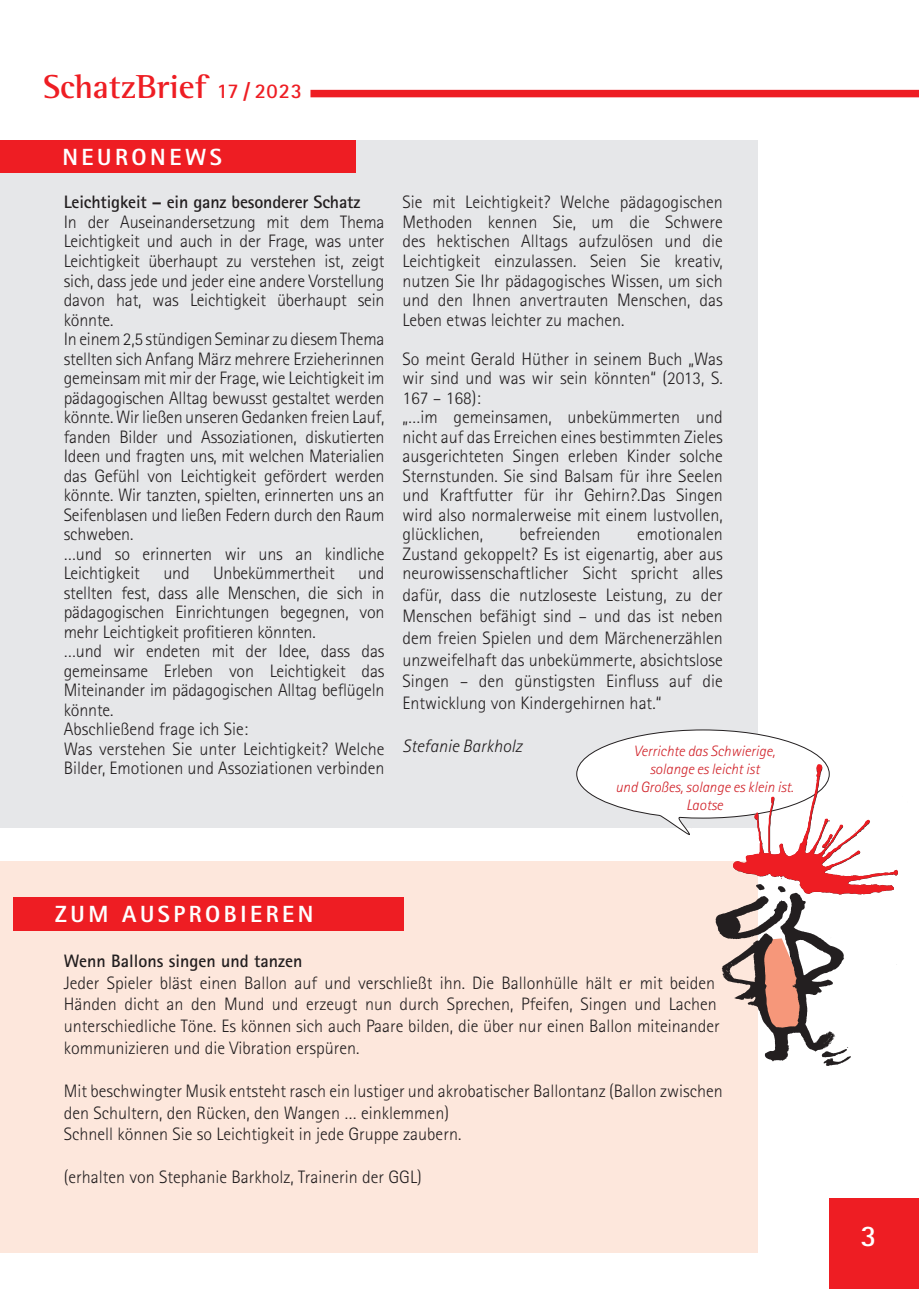
<style>
.page{position:relative;width:919px;height:1289px;background:#fff}
.page>*{position:absolute;margin:0;border:0;box-sizing:border-box;transform-origin:0 0}
.t1{font:700 34.05px "Rotis Semi Serif Std";color:#ee1d23}
.t2{font:700 30px "Rotis Sans Serif Std";color:#fff}
.t3{font:800 23.4px "Rotis Sans Serif Std";letter-spacing:.15em;color:#fff}
.t4{font:300 18px/19.5px "Rotis Sans Serif Std";color:#231f20;text-align:justify}
.t5{font:700 18px "Rotis Sans Serif Std";letter-spacing:-.01em;color:#231f20}
.t6{font:italic 300 18px "Rotis Sans Serif Std";color:#231f20}
.t7{font:italic 300 15px/18px "Rotis Sans Serif Std";color:#d1232a;text-align:center}
.s1{font-family:"Rotis Sans Serif Std";font-size:21px}
</style>
<div class="page">
<div style="left:0;top:861px;width:757px;height:391px;background:#fde7dc"></div>
<div style="left:310px;top:90px;width:608px;height:7px;background:#ee1d23"></div>
<div style="left:829px;top:1198px;width:89px;height:90px;background:#ee1d23"></div>
<div style="left:0;top:140px;width:757px;height:687px;background:#e6e7e9"></div>
<div style="left:0;top:140px;width:355px;height:33px;background:#ee1d23"></div>
<svg style="left:576px;top:729px;width:247px;height:106px"></svg>
<img style="left:715px;top:895px;width:182px;height:184px">
<img style="left:690px;top:759px;width:208px;height:136px">
<div style="left:13px;top:897px;width:390px;height:33px;background:#ee1d23"></div>
<p class="t1" style="left:43px;top:66px;width:260px">SchatzBrief <span class="s1">17 / 2023</span></p>
<p class="t3" style="left:62px;top:142px;width:161px">NEURONEWS</p>
<p class="t5" style="left:64px;top:191px;width:298px">Leichtigkeit – ein ganz besonderer Schatz</p>
<p class="t4" style="left:64px;top:212px;width:322px">In der Auseinandersetzung mit dem Thema Leichtigkeit und auch in der Frage, was unter Leichtigkeit überhaupt zu verstehen ist, zeigt sich, dass jede und jeder eine andere Vorstellung davon hat, was Leichtigkeit überhaupt sein könnte.</p>
<p class="t4" style="left:64px;top:329px;width:322px">In einem 2,5 stündigen Seminar zu diesem Thema stellten sich Anfang März mehrere Erzieherinnen gemeinsam mit mir der Frage, wie Leichtigkeit im pädagogischen Alltag bewusst gestaltet werden könnte. Wir ließen unseren Gedanken freien Lauf, fanden Bilder und Assoziationen, diskutierten Ideen und fragten uns, mit welchen Materialien das Gefühl von Leichtigkeit gefördert werden könnte. Wir tanzten, spielten, erinnerten uns an Seifenblasen und ließen Federn durch den Raum schweben.</p>
<p class="t4" style="left:64px;top:544px;width:322px">…und so erinnerten wir uns an kindliche<br>Leichtigkeit</p>
<p class="t4" style="left:64px;top:563px;width:322px;text-indent:294px">und stellten fest, dass alle Menschen, die sich in pädagogischen Einrichtungen begegnen, von mehr Leichtigkeit profitieren könnten.</p>
<p class="t4" style="left:64px;top:641px;width:322px">…und wir endeten mit der Idee, dass das gemeinsame Erleben von Leichtigkeit das Miteinander im pädagogischen Alltag beflügeln könnte.</p>
<p class="t4" style="left:64px;top:719px;width:186px">Abschließend frage ich Sie:</p>
<p class="t4" style="left:64px;top:739px;width:322px">Was verstehen Sie unter Leichtigkeit? Welche<br>Bilder, Emotionen und Assoziationen verbinden</p>
<p class="t4" style="left:163px;top:563px;width:28px">und</p>
<p class="t4" style="left:213px;top:563px;width:123px">Unbekümmertheit</p>
<p class="t4" style="left:402px;top:193px;width:322px">Sie mit Leichtigkeit? Welche pädagogischen Methoden kennen Sie, um die Schwere des hektischen Alltags aufzulösen und die Leichtigkeit einzulassen. Seien Sie kreativ, nutzen Sie Ihr pädagogisches Wissen, um sich und den Ihnen anvertrauten Menschen, das Leben etwas leichter zu machen.</p>
<p class="t4" style="left:402px;top:349px;width:322px">So meint Gerald Hüther in seinem Buch „Was wir sind und was wir sein könnten“ (2013, S.<br>167 – 168):</p>
<p class="t4" style="left:402px;top:407px;width:322px">„…im gemeinsamen, unbekümmerten und nicht auf das Erreichen eines bestimmten Zieles ausgerichteten Singen erleben Kinder solche Sternstunden. Sie sind Balsam für ihre Seelen und Kraftfutter für ihr Gehirn?.Das Singen wird also normalerweise mit einem lustvollen, glücklichen,</p>
<p class="t4" style="left:519px;top:524px;width:82px">befreienden</p>
<p class="t4" style="left:402px;top:524px;width:322px;text-indent:234px">emotionalen Zustand gekoppelt? Es ist eigenartig, aber aus neurowissenschaftlicher Sicht spricht alles</p>
<p class="t4" style="left:402px;top:584px;width:322px;line-height:21.6px">dafür, dass die nutzloseste Leistung, zu der Menschen befähigt sind – und das ist neben dem freien Spielen und dem Märchenerzählen unzweifelhaft das unbekümmerte, absichtslose Singen – den günstigsten Einfluss auf die Entwicklung von Kindergehirnen hat.“</p>
<p class="t6" style="left:402px;top:735px;width:121px">Stefanie Barkholz</p>
<p class="t7" style="left:633px;top:742px;width:143px">Verrichte das Schwierige, solange es leicht ist</p>
<p class="t7" style="left:615px;top:778px;width:180px">und Großes, solange es klein ist.</p>
<p class="t7" style="left:686px;top:796px;width:38px">Laotse</p>
<p class="t3" style="left:55px;top:899px;width:260px">ZUM AUSPROBIEREN</p>
<p class="t5" style="left:64px;top:949px;width:240px">Wenn Ballons singen und tanzen</p>
<p class="t4" style="left:64px;top:972px;width:657px;line-height:21.6px;text-align:left">Jeder Spieler bläst einen Ballon auf und verschließt ihn. Die Ballonhülle hält er mit beiden Händen dicht an den Mund und erzeugt nun durch Sprechen, Pfeifen, Singen und Lachen unterschiedliche Töne. Es können sich auch Paare bilden, die über nur einen Ballon miteinander kommunizieren und die Vibration erspüren.</p>
<p class="t4" style="left:64px;top:1080px;width:660px;line-height:21.6px">Mit beschwingter Musik entsteht rasch ein lustiger und akrobatischer Ballontanz (Ballon zwischen den Schultern, den Rücken, den Wangen … einklemmen)</p>
<p class="t4" style="left:64px;top:1124px;width:399px">Schnell können Sie so Leichtigkeit in jede Gruppe zaubern.</p>
<p class="t4" style="left:64px;top:1167px;width:359px">(erhalten von Stephanie Barkholz, Trainerin der GGL)</p>
<p class="t2" style="left:860px;top:1217px;width:18px">3</p>
</div>
